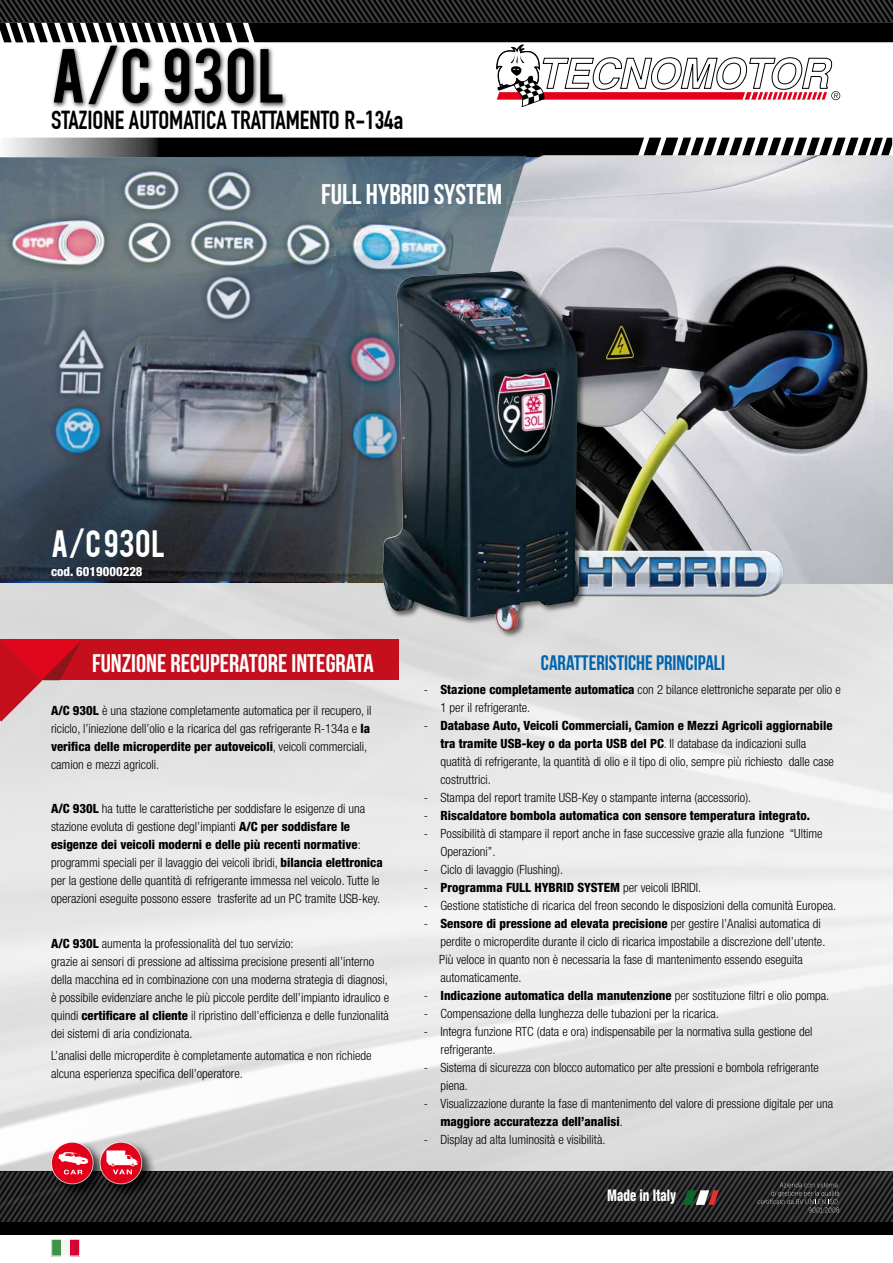
<style>
.page{position:relative;width:893px;height:1263px;background:#fff}
.page>*{position:absolute;margin:0;border:0;box-sizing:border-box;transform-origin:0 0}
.Nome_Macchina{font:60px "Bebas";color:#000}
.Nome_Macchina-2{font:30px "Bebas";color:#fff}
.Titolo_Paragrafo{font:28.5px "Bebas Neue";color:#fff}
.Descrizione_Macchina{font:700 25.5px "DIN Condensed";color:#000}
.Titolo_Paragrafo-2{font:25.5px "Bebas Neue";color:#fff}
.Titolo_Paragrafo-3{font:21px "Bebas Neue";color:#0064ad}
.t1{font:800 condensed 16.05px "Helvetica Neue LT Std";color:#fff;scale:.79 1}
.Rientro_corpo_testo{font:300 condensed 12.75px/18px "Helvetica Neue LT Std";color:#000}
.Corpo_testo{font:300 condensed 12.75px/18px "Helvetica Neue LT Std";color:#000}
.Rientro_corpo_testo-2{font:800 condensed 12.75px "Helvetica Neue LT Std";color:#000}
.Corpo_testo-2{font:800 condensed 12.75px "Helvetica Neue LT Std";color:#fff}
.s1{font-weight:800}
.s2{font-weight:300}
</style>
<div class="page">
<img style="left:0;top:582px;width:893px;height:568px">
<svg style="left:0;top:0;width:893px;height:107px"></svg>
<div style="left:1px;top:639px;width:397px;height:41px;background:#c60f1d"></div>
<svg style="left:0;top:639px;width:82px;height:82px"></svg>
<svg style="left:6px;top:138px;width:886px;height:18px;background:#353536"></svg>
<img style="left:374px;top:155px;width:519px;height:429px">
<img style="left:586px;top:551px;width:198px;height:49px">
<img style="left:0;top:156px;width:527px;height:426px">
<div style="left:381px;top:270px;width:205px;height:368px;background:#000;opacity:.55"></div>
<img style="left:383px;top:271px;width:196px;height:360px">
<div style="left:49px;top:1140px;width:59px;height:58px;background:#000;opacity:.75"></div>
<svg style="left:52px;top:1142px;width:41px;height:41px"></svg>
<div style="left:98px;top:1140px;width:58px;height:58px;background:#000;opacity:.75"></div>
<svg style="left:101px;top:1142px;width:40px;height:41px"></svg>
<svg style="left:0;top:1150px;width:893px;height:85px;background:#4e494b"></svg>
<div style="left:51px;top:43px;width:237px;height:67px;background:#000;opacity:.75"></div>
<div style="left:52px;top:1239px;width:9px;height:17px;background:#3d9448"></div>
<div style="left:61px;top:1239px;width:9px;height:17px;background:#f5f5f4"></div>
<div style="left:70px;top:1239px;width:9px;height:17px;background:#d70332"></div>
<div style="left:52px;top:1239px;width:28px;height:17px;border:1px solid #fff"></div>
<p class="Nome_Macchina" style="left:51px;top:32px;width:236px">A/C 930L</p>
<p class="Descrizione_Macchina" style="left:51px;top:106px;width:354px">STAZIONE AUTOMATICA TRATTAMENTO R-134a</p>
<p class="Nome_Macchina-2" style="left:51px;top:522px;width:116px">A/C 930L</p>
<p class="Corpo_testo-2" style="left:51px;top:564px;width:93px">cod. 6019000228</p>
<p class="Titolo_Paragrafo" style="left:321px;top:178px;width:183px">FULL HYBRID SYSTEM</p>
<p class="Titolo_Paragrafo-2" style="left:92px;top:649px;width:283px">FUNZIONE RECUPERATORE INTEGRATA</p>
<p class="Corpo_testo" style="left:51px;top:701px;width:322px"><span class="s1">A/C 930L</span> è una stazione completamente automatica per il recupero, il riciclo, l’iniezione dell’olio e la ricarica del gas refrigerante R-134a e <span class="s1">la verifica delle microperdite per autoveicoli</span>, veicoli commerciali, camion e mezzi agricoli.</p>
<p class="Corpo_testo" style="left:51px;top:800px;width:333px"><span class="s1">A/C 930L</span> ha tutte le caratteristiche per soddisfare le esigenze di una stazione evoluta di gestione degl’impianti <span class="s1">A/C per soddisfare le esigenze dei veicoli moderni e delle più recenti normative</span>: programmi speciali per il lavaggio dei veicoli ibridi, <span class="s1">bilancia elettronica </span>per la gestione delle quantità di refrigerante immessa nel veicolo. Tutte le operazioni eseguite possono essere trasferite ad un PC tramite USB-key.</p>
<p class="Corpo_testo" style="left:51px;top:934px;width:244px"><span class="s1">A/C 930L</span> aumenta la professionalità del tuo servizio:</p>
<p class="Corpo_testo" style="left:51px;top:952px;width:340px">grazie ai sensori di pressione ad altissima precisione presenti all’interno della macchina ed in combinazione con una moderna strategia di diagnosi, è possibile evidenziare anche le più piccole perdite dell’impianto idraulico e quindi <span class="s1">certificare al cliente</span> il ripristino dell’efficienza e delle funzionalità dei sistemi di aria condizionata.</p>
<p class="Corpo_testo" style="left:51px;top:1046px;width:322px">L’analisi delle microperdite è completamente automatica e non richiede alcuna esperienza specifica dell’operatore.</p>
<p class="Titolo_Paragrafo-3" style="left:541px;top:651px;width:186px">CARATTERISTICHE PRINCIPALI</p>
<p class="Rientro_corpo_testo" style="left:440px;top:680px;width:402px;text-indent:-16px">- <span class="s1">Stazione completamente automatica</span> con 2 bilance elettroniche separate per olio e<br>1 per il refrigerante.</p>
<p class="Rientro_corpo_testo" style="left:440px;top:716px;width:395px;text-indent:-16px">- <span class="s1">Database Auto, Veicoli Commerciali, Camion e Mezzi Agricoli aggiornabile tra tramite USB-key o da porta USB del PC</span>. Il database da indicazioni sulla quatità di refrigerante, la quantità di olio e il tipo di olio, sempre più richiesto dalle case costruttrici.</p>
<p class="Rientro_corpo_testo" style="left:424px;top:788px;width:329px">- Stampa del report tramite USB-Key o stampante interna (accessorio).</p>
<p class="Rientro_corpo_testo-2" style="left:424px;top:807px;width:388px"><span class="s2">-</span> Riscaldatore bombola automatica con sensore temperatura integrato.</p>
<p class="Rientro_corpo_testo" style="left:440px;top:824px;width:384px;text-indent:-16px">- Possibilità di stampare il report anche in fase successive grazie alla funzione “Ultime<br>Operazioni”.</p>
<p class="Rientro_corpo_testo" style="left:424px;top:860px;width:141px">- Ciclo di lavaggio (Flushing).</p>
<p class="Rientro_corpo_testo-2" style="left:424px;top:879px;width:279px"><span class="s2">-</span> Programma FULL HYBRID SYSTEM <span class="s2">per veicoli IBRIDI.</span></p>
<p class="Rientro_corpo_testo" style="left:424px;top:896px;width:414px">- Gestione statistiche di ricarica del freon secondo le disposizioni della comunità Europea.</p>
<p class="Rientro_corpo_testo" style="left:440px;top:914px;width:386px;text-indent:-16px">- <span class="s1">Sensore di pressione ad elevata precisione</span> per gestire l’Analisi automatica di perdite o microperdite durante il ciclo di ricarica impostabile a discrezione dell’utente.</p>
<p class="Rientro_corpo_testo" style="left:439px;top:950px;width:365px">Più veloce in quanto non è necessaria la fase di mantenimento essendo eseguita automaticamente.</p>
<p class="Rientro_corpo_testo-2" style="left:424px;top:987px;width:407px"><span class="s2">-</span> Indicazione automatica della manutenzione <span class="s2">per sostituzione filtri e olio pompa.</span></p>
<p class="Rientro_corpo_testo" style="left:424px;top:1004px;width:297px">- Compensazione della lunghezza delle tubazioni per la ricarica.</p>
<p class="Rientro_corpo_testo" style="left:440px;top:1022px;width:374px;text-indent:-16px">- Integra funzione RTC (data e ora) indispensabile per la normativa sulla gestione del refrigerante.</p>
<p class="Rientro_corpo_testo" style="left:440px;top:1058px;width:380px;text-indent:-16px">- Sistema di sicurezza con blocco automatico per alte pressioni e bombola refrigerante piena.</p>
<p class="Rientro_corpo_testo" style="left:440px;top:1094px;width:394px;text-indent:-16px">- Visualizzazione durante la fase di mantenimento del valore di pressione digitale per una <span class="s1">maggiore accuratezza dell’analisi</span>.</p>
<p class="Rientro_corpo_testo" style="left:424px;top:1130px;width:183px">- Display ad alta luminosità e visibilità.</p>
<p class="t1" style="left:607px;top:1185px;width:89px">Made in Italy</p>
</div>
